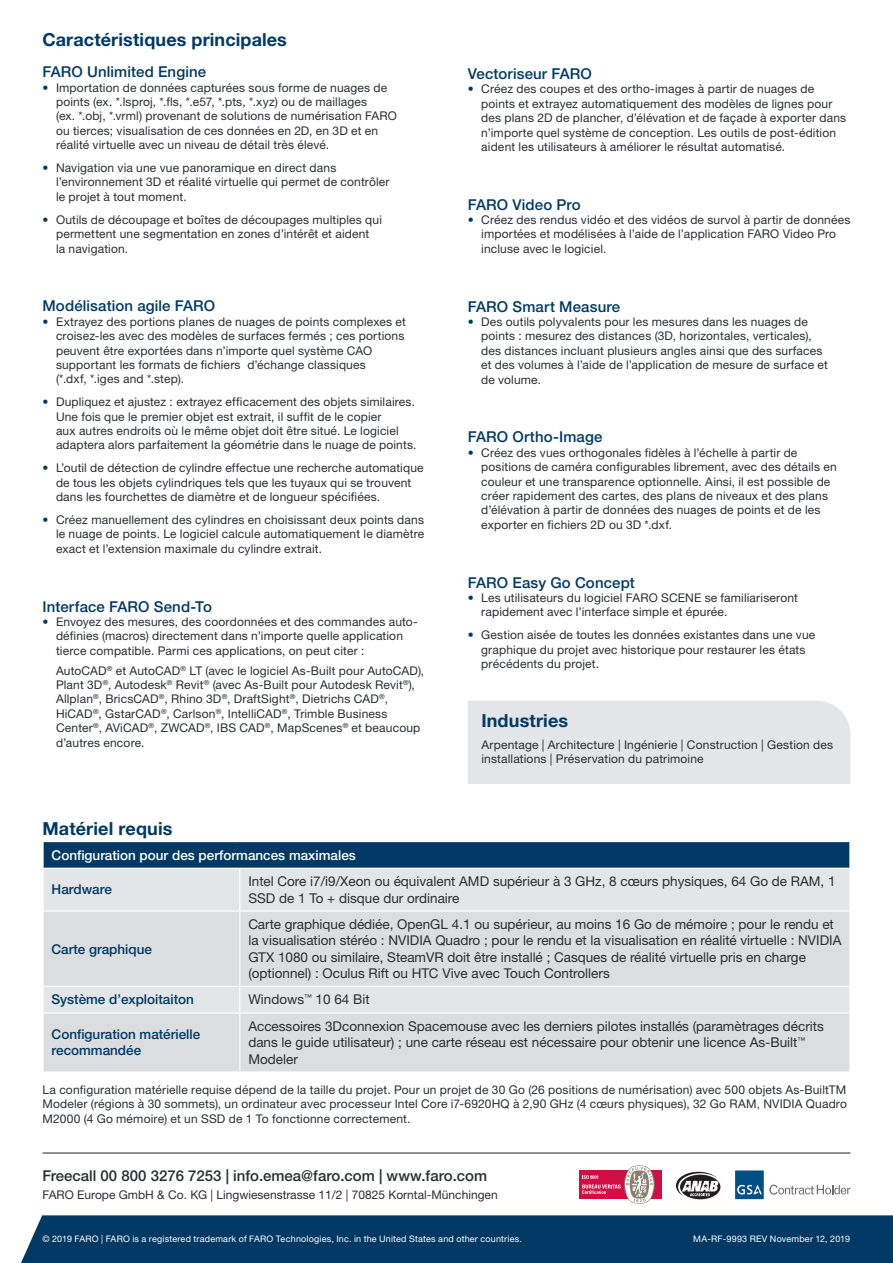
<style>
.page{position:relative;width:893px;height:1263px;background:#fff}
.page>*{position:absolute;margin:0;border:0;box-sizing:border-box;transform-origin:0 0}
.t1{font:700 18px "Helvetica Neue LTW1 G";letter-spacing:.01em;color:#003a64}
.t2{font:500 15px "Helvetica Neue LTW1 G";letter-spacing:.01em;color:#003a64}
.t3{font:500 15px "Helvetica Neue LTW1 G";color:#292e32}
.t4{font:13.5px/16.2px "Helvetica Neue LTW1 G";color:#292e32}
.t5{font:500 13.5px/16.2px "Helvetica Neue LTW1 G";color:#003a64}
.t6{font:500 13.5px "Helvetica Neue LTW1 G";color:#fff}
.t7{font:12px/14.4px "Helvetica Neue LTW1 G";letter-spacing:.015em;color:#292e32}
.t8{font:9px "Helvetica Neue LTW1 G";letter-spacing:.02em;color:#fff}
.s1{color:#003a64}
</style>
<div class="page">
<div style="left:21px;top:1215px;width:872px;height:48px;background:#003a64"></div>
<hr style="left:43px;top:1153px;width:807px;height:1px;background:#231f20">
<div style="left:579px;top:1170px;width:83px;height:29px;background:#d20d44"></div>
<svg style="left:582px;top:1165px;width:73px;height:39px"></svg>
<svg style="left:680px;top:1175px;width:40px;height:24px"></svg>
<svg style="left:676px;top:1172px;width:43px;height:24px"></svg>
<svg style="left:735px;top:1170px;width:115px;height:29px"></svg>
<div style="left:468px;top:701px;width:382px;height:83px;background:#e4e5e7"></div>
<div style="left:43px;top:841px;width:807px;height:27px;background:#003a64"></div>
<div style="left:44px;top:869px;width:805px;height:41px;background:#e4e5e7"></div>
<div style="left:44px;top:912px;width:805px;height:159px;background:#dcdddf"></div>
<svg style="left:849px;top:842px;width:1px;height:26px"></svg>
<hr style="left:239px;top:869px;width:1px;height:41px;background:#fff">
<hr style="left:239px;top:912px;width:1px;height:74px;background:#fff">
<hr style="left:43px;top:986px;width:197px;height:1px;background:#fff">
<hr style="left:240px;top:986px;width:610px;height:1px;background:#fff">
<svg style="left:239px;top:987px;width:1px;height:25px"></svg>
<hr style="left:43px;top:1012px;width:197px;height:1px;background:#fff">
<hr style="left:240px;top:1012px;width:610px;height:1px;background:#fff">
<hr style="left:239px;top:1013px;width:1px;height:58px;background:#fff">
<hr style="left:43px;top:841px;width:197px;height:1px;background:#fff">
<svg style="left:43px;top:842px;width:1px;height:26px"></svg>
<hr style="left:240px;top:841px;width:610px;height:1px;background:#fff">
<h1 class="t1" style="left:43px;top:28px;width:246px">Caractéristiques principales</h1>
<p class="t2" style="left:43px;top:63px;width:165px">FARO Unlimited Engine</p>
<p class="t7" style="left:56px;top:80px;width:342px;text-indent:-13px"><span class="s1">•</span> Importation de données capturées sous forme de nuages de points (ex. *.lsproj, *.fls, *.e57, *.pts, *.xyz) ou de maillages<br>(ex. *.obj, *.vrml) provenant de solutions de numérisation FARO ou tierces; visualisation de ces données en 2D, en 3D et en réalité virtuelle avec un niveau de détail très élevé.</p>
<p class="t7" style="left:56px;top:160px;width:335px;text-indent:-13px"><span class="s1">•</span> Navigation via une vue panoramique en direct dans l’environnement 3D et réalité virtuelle qui permet de contrôler le projet à tout moment.</p>
<p class="t7" style="left:56px;top:212px;width:327px;text-indent:-13px"><span class="s1">•</span> Outils de découpage et boîtes de découpages multiples qui permettent une segmentation en zones d’intérêt et aident<br>la navigation.</p>
<p class="t2" style="left:43px;top:297px;width:174px">Modélisation agile FARO</p>
<p class="t7" style="left:56px;top:314px;width:351px;text-indent:-13px"><span class="s1">•</span> Extrayez des portions planes de nuages de points complexes et croisez-les avec des modèles de surfaces fermés ; ces portions peuvent être exportées dans n’importe quel système CAO supportant les formats de fichiers d’échange classiques<br>(*.dxf, *.iges and *.step).</p>
<p class="t7" style="left:56px;top:395px;width:362px;text-indent:-13px"><span class="s1">•</span> Dupliquez et ajustez : extrayez efficacement des objets similaires.<br>Une fois que le premier objet est extrait, il suffit de le copier<br>aux autres endroits où le même objet doit être situé. Le logiciel adaptera alors parfaitement la géométrie dans le nuage de points.</p>
<p class="t7" style="left:56px;top:461px;width:369px;text-indent:-13px"><span class="s1">•</span> L’outil de détection de cylindre effectue une recherche automatique de tous les objets cylindriques tels que les tuyaux qui se trouvent dans les fourchettes de diamètre et de longueur spécifiées.</p>
<p class="t7" style="left:56px;top:512px;width:370px;text-align:justify;text-indent:-13px"><span class="s1">•</span> Créez manuellement des cylindres en choisissant deux points dans le nuage de points. Le logiciel calcule automatiquement le diamètre exact et l’extension maximale du cylindre extrait.</p>
<p class="t2" style="left:43px;top:597px;width:171px">Interface FARO Send-To</p>
<p class="t7" style="left:56px;top:614px;width:363px;text-indent:-13px"><span class="s1">•</span> Envoyez des mesures, des coordonnées et des commandes auto&shy;définies (macros) directement dans n’importe quelle application tierce compatible. Parmi ces applications, on peut citer :</p>
<p class="t7" style="left:56px;top:663px;width:370px">AutoCAD<sup>®</sup> et AutoCAD<sup>®</sup> LT (avec le logiciel As-Built pour AutoCAD), Plant 3D<sup>®</sup>, Autodesk<sup>®</sup> Revit<sup>®</sup> (avec As-Built pour Autodesk Revit<sup>®</sup>), Allplan<sup>®</sup>, BricsCAD<sup>®</sup>, Rhino 3D<sup>®</sup>, DraftSight<sup>®</sup>, Dietrichs CAD<sup>®</sup>, HiCAD<sup>®</sup>, GstarCAD<sup>®</sup>, Carlson<sup>®</sup>, IntelliCAD<sup>®</sup>, Trimble Business Center<sup>®</sup>, AViCAD<sup>®</sup>, ZWCAD<sup>®</sup>, IBS CAD<sup>®</sup>, MapScenes<sup>®</sup> et beaucoup d’autres encore.</p>
<p class="t2" style="left:468px;top:65px;width:126px">Vectoriseur FARO</p>
<p class="t7" style="left:481px;top:82px;width:366px;text-indent:-14px"><span class="s1">•</span> Créez des coupes et des ortho-images à partir de nuages de points et extrayez automatiquement des modèles de lignes pour des plans 2D de plancher, d’élévation et de façade à exporter dans n’importe quel système de conception. Les outils de post-édition aident les utilisateurs à améliorer le résultat automatisé.</p>
<p class="t2" style="left:468px;top:195px;width:115px">FARO Video Pro</p>
<p class="t7" style="left:481px;top:213px;width:371px;text-indent:-14px"><span class="s1">•</span> Créez des rendus vidéo et des vidéos de survol à partir de données importées et modélisées à l’aide de l’application FARO Video Pro incluse avec le logiciel.</p>
<p class="t2" style="left:468px;top:297px;width:154px">FARO Smart Measure</p>
<p class="t7" style="left:481px;top:314px;width:348px;text-indent:-14px"><span class="s1">•</span> Des outils polyvalents pour les mesures dans les nuages de points : mesurez des distances (3D, horizontales, verticales), des distances incluant plusieurs angles ainsi que des surfaces et des volumes à l’aide de l’application de mesure de surface et de volume.</p>
<p class="t2" style="left:468px;top:428px;width:136px">FARO Ortho-Image</p>
<p class="t7" style="left:481px;top:445px;width:357px;text-indent:-14px"><span class="s1">•</span> Créez des vues orthogonales fidèles à l’échelle à partir de positions de caméra configurables librement, avec des détails en couleur et une transparence optionnelle. Ainsi, il est possible de créer rapidement des cartes, des plans de niveaux et des plans d’élévation à partir de données des nuages de points et de les exporter en fichiers 2D ou 3D *.dxf.</p>
<p class="t2" style="left:468px;top:573px;width:169px">FARO Easy Go Concept</p>
<p class="t7" style="left:481px;top:590px;width:318px;text-indent:-14px"><span class="s1">•</span> Les utilisateurs du logiciel FARO SCENE se familiariseront rapidement avec l’interface simple et épurée.</p>
<p class="t7" style="left:481px;top:628px;width:336px;text-indent:-14px"><span class="s1">•</span> Gestion aisée de toutes les données existantes dans une vue graphique du projet avec historique pour restaurer les états précédents du projet.</p>
<h1 class="t1" style="left:481px;top:710px;width:88px">Industries</h1>
<p class="t7" style="left:481px;top:737px;width:353px">Arpentage | Architecture | Ingénierie | Construction | Gestion des installations | Préservation du patrimoine</p>
<h1 class="t1" style="left:43px;top:817px;width:131px">Matériel requis</h1>
<p class="t6" style="left:52px;top:847px;width:306px">Configuration pour des performances maximales</p>
<p class="t5" style="left:52px;top:881px;width:62px">Hardware</p>
<p class="t4" style="left:248px;top:873px;width:589px">Intel Core i7/i9/Xeon ou équivalent AMD supérieur à 3 GHz, 8 cœurs physiques, 64 Go de RAM, 1<br>SSD de 1 To + disque dur ordinaire</p>
<p class="t5" style="left:52px;top:941px;width:102px">Carte graphique</p>
<p class="t4" style="left:248px;top:916px;width:595px">Carte graphique dédiée, OpenGL 4.1 ou supérieur, au moins 16 Go de mémoire ; pour le rendu et la visualisation stéréo : NVIDIA Quadro ; pour le rendu et la visualisation en réalité virtuelle : NVIDIA GTX 1080 ou similaire, SteamVR doit être installé ; Casques de réalité virtuelle pris en charge (optionnel) : Oculus Rift ou HTC Vive avec Touch Controllers</p>
<p class="t5" style="left:52px;top:991px;width:144px">Système d’exploitaiton</p>
<p class="t4" style="left:248px;top:991px;width:123px">Windows<sup>™</sup> 10 64 Bit</p>
<p class="t5" style="left:52px;top:1026px;width:150px">Configuration matérielle recommandée</p>
<p class="t4" style="left:248px;top:1018px;width:577px">Accessoires 3Dconnexion Spacemouse avec les derniers pilotes installés (paramètrages décrits dans le guide utilisateur) ; une carte réseau est nécessaire pour obtenir une licence As-Built<sup>™<br></sup>Modeler</p>
<p class="t7" style="left:43px;top:1082px;width:806px;text-align:justify">La configuration matérielle requise dépend de la taille du projet. Pour un projet de 30 Go (26 positions de numérisation) avec 500 objets As-BuiltTM Modeler (régions à 30 sommets), un ordinateur avec processeur Intel Core i7-6920HQ à 2,90 GHz (4 cœurs physiques), 32 Go RAM, NVIDIA Quadro M2000 (4 Go mémoire) et un SSD de 1 To fonctionne correctement.</p>
<p class="t3" style="left:43px;top:1166px;width:446px">Freecall 00 800 3276 7253 | info.emea@faro.com | www.faro.com</p>
<p class="t7" style="left:43px;top:1187px;width:457px">FARO Europe GmbH &amp; Co. KG | Lingwiesenstrasse 11/2 | 70825 Korntal-Münchingen</p>
<p class="t8" style="left:43px;top:1233px;width:481px">© 2019 FARO | FARO is a registered trademark of FARO Technologies, Inc. in the United States and other countries.</p>
<p class="t8" style="left:693px;top:1233px;width:158px">MA-RF-9993 REV November 12, 2019</p>
</div>
